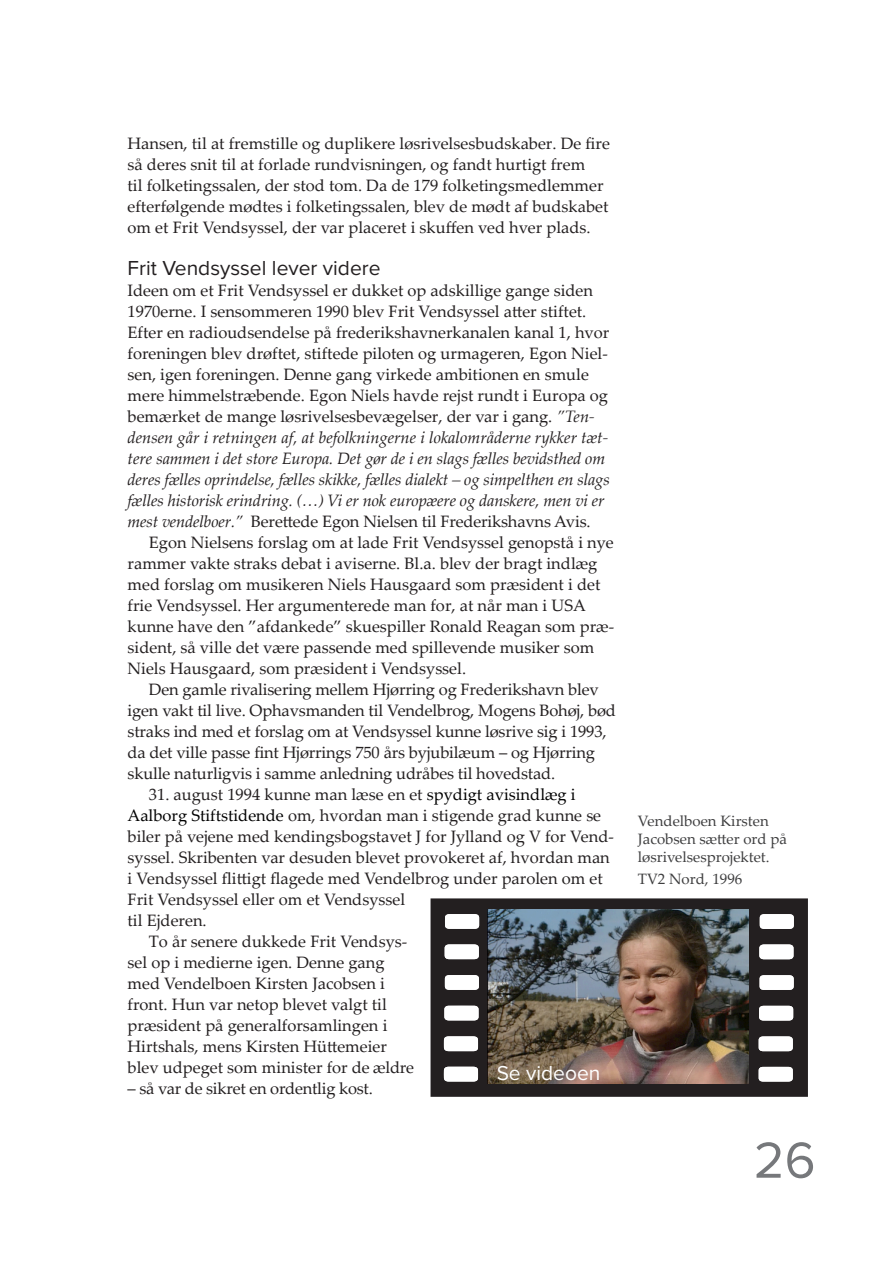
<style>
.page{position:relative;width:893px;height:1263px;background:#fff}
.page>*{position:absolute;margin:0;border:0;box-sizing:border-box;transform-origin:0 0}
.t1{font:52.5px "Proxima Nova";color:#76787b}
.Rubrik{font:21px "Proxima Nova";color:#231f20}
.Normal_0{font:21px "Proxima Nova";color:#fff}
.Normal_0-2{font:16.5px/21px "Palatino Linotype";color:#231f20}
.Billedtekst{font:15px/18px "Palatino Linotype";color:#3e3e3f}
.s1{font-style:italic}
.s2{color:#000}
</style>
<div class="page">
<svg style="left:431px;top:898px;width:377px;height:199px;background:#282526"></svg>
<svg style="left:759px;top:944px;width:34px;height:15px"></svg>
<svg style="left:759px;top:1006px;width:34px;height:14px"></svg>
<svg style="left:444px;top:1067px;width:34px;height:14px"></svg>
<svg style="left:759px;top:1036px;width:34px;height:15px"></svg>
<svg style="left:760px;top:914px;width:34px;height:15px"></svg>
<svg style="left:444px;top:1036px;width:34px;height:15px"></svg>
<svg style="left:445px;top:975px;width:34px;height:15px"></svg>
<svg style="left:445px;top:914px;width:34px;height:15px"></svg>
<svg style="left:444px;top:1006px;width:35px;height:14px"></svg>
<svg style="left:760px;top:975px;width:34px;height:15px"></svg>
<svg style="left:445px;top:944px;width:34px;height:15px"></svg>
<svg style="left:759px;top:1067px;width:34px;height:14px"></svg>
<img style="left:487px;top:910px;width:262px;height:173px">
<p class="Normal_0-2" style="left:128px;top:132px;width:484px">Hansen, til at fremstille og duplikere løsrivelsesbudskaber. De fire så deres snit til at forlade rundvisningen, og fandt hurtigt frem<br>til folketingssalen, der stod tom. Da de 179 folketingsmedlemmer efterfølgende mødtes i folketingssalen, blev de mødt af budskabet om et Frit Vendsyssel, der var placeret i skuffen ved hver plads.</p>
<p class="Rubrik" style="left:128px;top:252px;width:255px">Frit Vendsyssel lever videre</p>
<p class="Normal_0-2" style="left:128px;top:279px;width:484px">Ideen om et Frit Vendsyssel er dukket op adskillige gange siden 1970erne. I sensommeren 1990 blev Frit Vendsyssel atter stiftet.<br>Efter en radioudsendelse på frederikshavnerkanalen kanal 1, hvor foreningen blev drøftet, stiftede piloten og urmageren, Egon Niel&shy;sen, igen foreningen. Denne gang virkede ambitionen en smule mere himmelstræbende. Egon Niels havde rejst rundt i Europa og bemærket de mange løsrivelsesbevægelser, der var i gang. <span class="s1">”Ten&shy;densen går i retningen af, at befolkningerne i lokalområderne rykker tæt&shy;tere sammen i det store Europa. Det gør de i en slags fælles bevidsthed om deres fælles oprindelse, fælles skikke, fælles dialekt – og simpelthen en slags fælles historisk erindring. (…) Vi er nok europæere og danskere, men vi er mest vendelboer.”</span> Berettede Egon Nielsen til Frederikshavns Avis.</p>
<p class="Normal_0-2" style="left:128px;top:531px;width:488px;text-indent:21px">Egon Nielsens forslag om at lade Frit Vendsyssel genopstå i nye rammer vakte straks debat i aviserne. Bl.a. blev der bragt indlæg med forslag om musikeren Niels Hausgaard som præsident i det frie Vendsyssel. Her argumenterede man for, at når man i USA kunne have den ”afdankede” skuespiller Ronald Reagan som præ&shy;sident, så ville det være passende med spillevende musiker som Niels Hausgaard, som præsident i Vendsyssel.</p>
<p class="Normal_0-2" style="left:128px;top:678px;width:490px;text-indent:21px">Den gamle rivalisering mellem Hjørring og Frederikshavn blev igen vakt til live. Ophavsmanden til Vendelbrog, Mogens Bohøj, bød straks ind med et forslag om at Vendsyssel kunne løsrive sig i 1993, da det ville passe fint Hjørrings 750 års byjubilæum – og Hjørring skulle naturligvis i samme anledning udråbes til hovedstad.</p>
<p class="Normal_0-2" style="left:128px;top:783px;width:488px;text-indent:21px">31. august 1994 kunne man læse en et <span class="s2">spydigt avisindlæg i Aalborg Stiftstidende</span> om, hvordan man i stigende grad kunne se biler på vejene med kendingsbogstavet J for Jylland og V for Vend&shy;syssel. Skribenten var desuden blevet provokeret af, hvordan man i Vendsyssel flittigt flagede med Vendelbrog under parolen om et Frit Vendsyssel eller om et Vendsyssel<br>til Ejderen.</p>
<p class="Normal_0-2" style="left:128px;top:930px;width:288px;text-indent:21px">To år senere dukkede Frit Vendsys&shy;sel op i medierne igen. Denne gang med Vendelboen Kirsten Jacobsen i front. Hun var netop blevet valgt til præsident på generalforsamlingen i Hirtshals, mens Kirsten Hüttemeier blev udpeget som minister for de ældre</p>
<p class="Normal_0-2" style="left:128px;top:1077px;width:247px">– så var de sikret en ordentlig kost.</p>
<p class="Normal_0" style="left:497px;top:1057px;width:105px">Se videoen</p>
<p class="Billedtekst" style="left:638px;top:811px;width:151px">Vendelboen Kirsten<br>Jacobsen sætter ord på løsrivelsesprojektet.</p>
<p class="Billedtekst" style="left:638px;top:869px;width:106px">TV2 Nord, 1996</p>
<h1 class="t1" style="left:754px;top:1121px;width:63px">26</h1>
</div>
